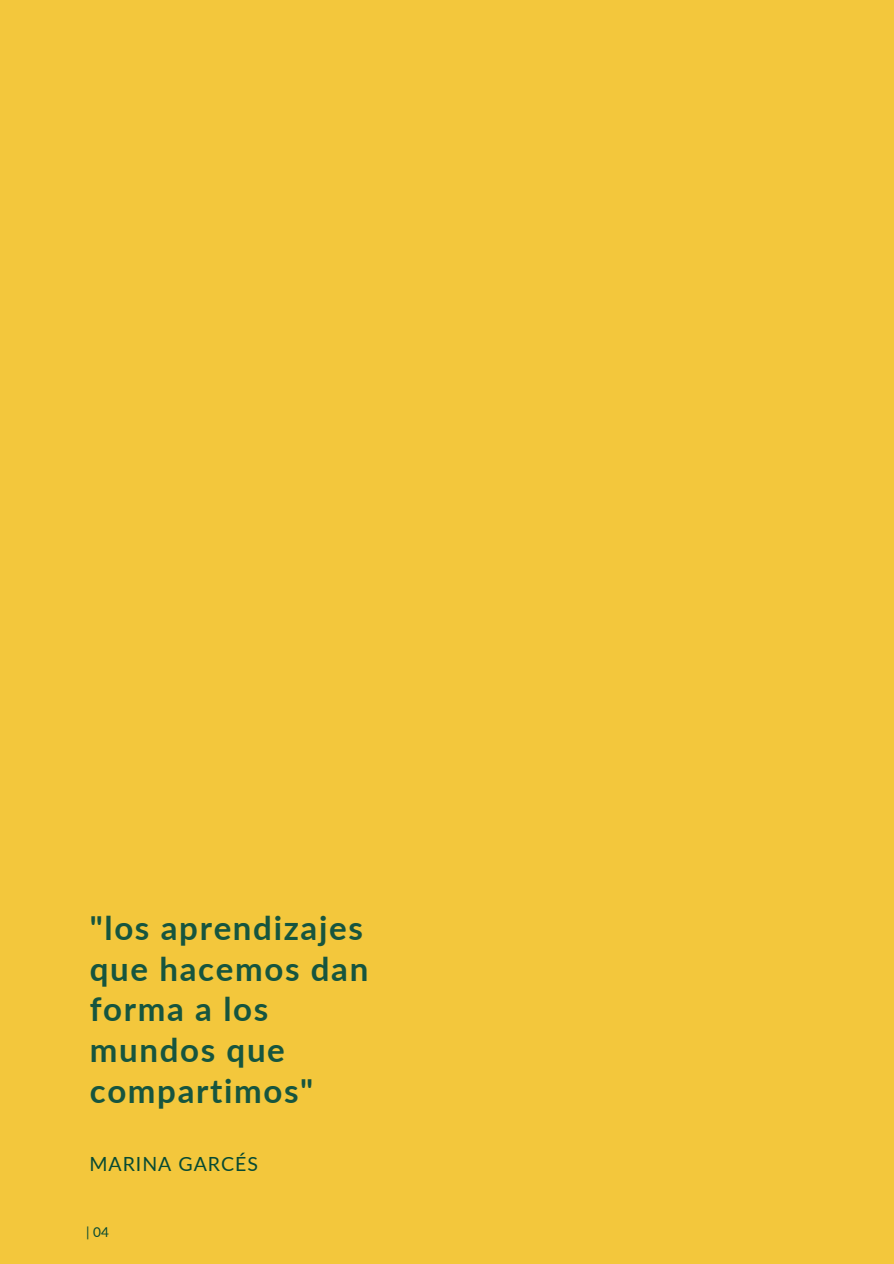
<style>
.page{position:relative;width:894px;height:1264px;background:#fff}
.page>*{position:absolute;margin:0;border:0;box-sizing:border-box;transform-origin:0 0}
.t1{font:700 33px/40.5px "Lato";letter-spacing:.05em;color:#16553f}
.t2{font:19.5px "Lato";letter-spacing:.05em;color:#074a33}
.t3{font:13.65px "Lato";color:#074a33}
</style>
<div class="page">
<div style="left:0;top:0;width:893px;height:1263px;background:#f3c73c"></div>
<p class="t1" style="left:90px;top:907px;width:280px">"los aprendizajes que hacemos dan forma a los mundos que compartimos"</p>
<p class="t2" style="left:89px;top:1151px;width:170px">MARINA GARCÉS</p>
<p class="t3" style="left:86px;top:1223px;width:24px">| 04</p>
</div>
